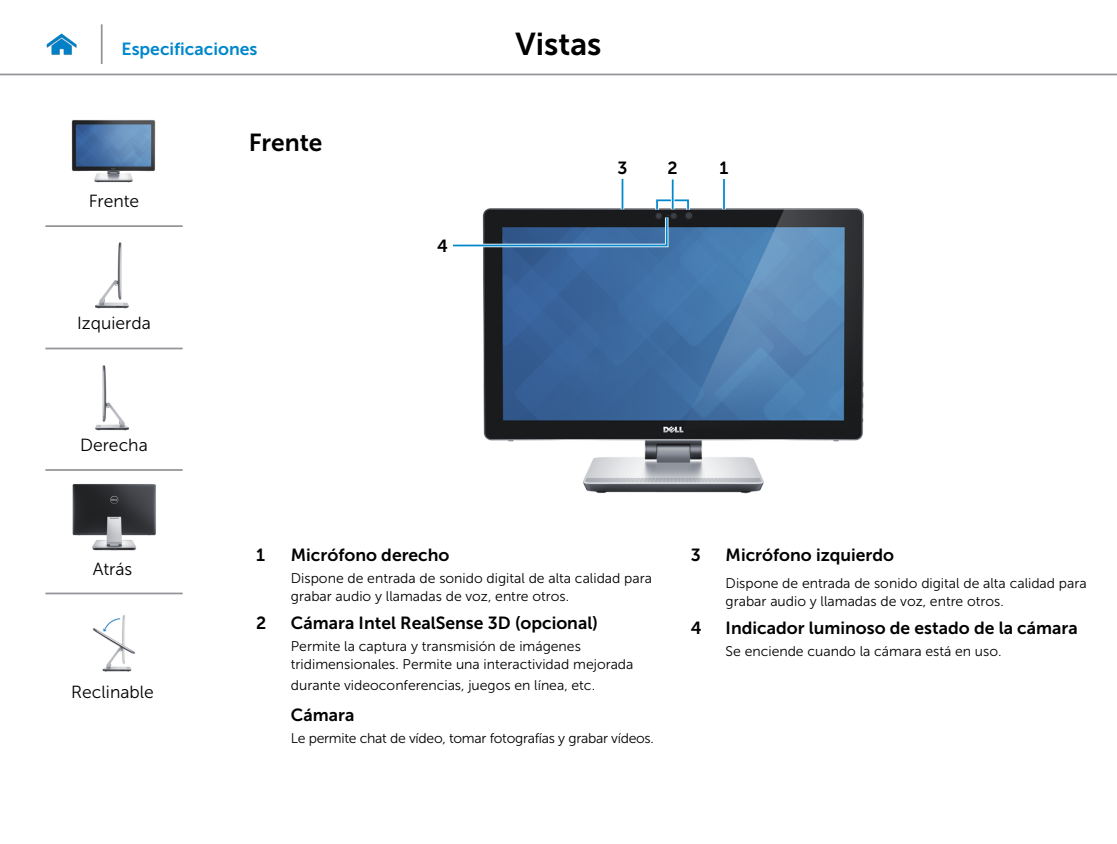
<style>
.page{position:relative;width:1117px;height:844px;background:#fff}
.page>*{position:absolute;margin:0;border:0;box-sizing:border-box;transform-origin:0 0}
.t1{font:31.5px "Museo Sans For Dell 700";color:#000}
.Head2{font:24.5px "Museo Sans For Dell 700";color:#000}
.Callout_Head{font:17.5px "Museo Sans For Dell 700";color:#000}
.t2{font:17.5px "Museo Sans For Dell 300";color:#000}
.Hyperlink{font:17.5px "Museo Sans For Dell 700";color:#0087cc}
.Callout-L{font:17.5px "Museo Sans For Dell 700";color:#000}
.Callout_description{font:14px/17.5px "Museo Sans For Dell 300";color:#000}
.Callout_Head-2{font:14px/17.5px "Museo Sans For Dell 300";color:#000}
.Callout_description-2{font:14px "Museo Sans For Dell 300";letter-spacing:-.02em;color:#000}
</style>
<div class="page">
<hr style="left:0;top:74px;width:1116px;height:1px;background:#939598">
<img style="left:46px;top:33px;width:31px;height:22px">
<img style="left:483px;top:208px;width:381px;height:286px">
<hr style="left:722px;top:179px;width:3px;height:30px;background:#fff">
<hr style="left:723px;top:179px;width:1px;height:30px;background:#0087cc">
<svg style="left:620px;top:179px;width:4px;height:30px"></svg>
<hr style="left:621px;top:179px;width:2px;height:30px;background:#0087cc">
<svg style="left:453px;top:214px;width:217px;height:35px;background:#4e6781"></svg>
<div style="left:655px;top:198px;width:34px;height:13px;border:4px solid #fff"></div>
<div style="left:656px;top:199px;width:32px;height:11px;border:2px solid #0087cc"></div>
<svg style="left:670px;top:179px;width:4px;height:30px"></svg>
<hr style="left:671px;top:179px;width:2px;height:30px;background:#0087cc">
<hr style="left:101px;top:24px;width:2px;height:40px;background:#939598">
<img style="left:71px;top:120px;width:85px;height:63px">
<img style="left:95px;top:242px;width:34px;height:67px">
<img style="left:95px;top:365px;width:34px;height:66px">
<img style="left:72px;top:484px;width:84px;height:67px">
<img style="left:92px;top:615px;width:44px;height:57px">
<hr style="left:45px;top:225px;width:138px;height:2px;background:#939598">
<hr style="left:45px;top:347px;width:138px;height:2px;background:#939598">
<hr style="left:45px;top:469px;width:138px;height:1px;background:#939598">
<hr style="left:45px;top:592px;width:138px;height:2px;background:#939598">
<p class="Hyperlink" style="left:122px;top:39px;width:137px">Especificaciones</p>
<h1 class="t1" style="left:515px;top:26px;width:87px">Vistas</h1>
<p class="t2" style="left:89px;top:191px;width:52px">Frente</p>
<p class="t2" style="left:77px;top:313px;width:75px">Izquierda</p>
<p class="t2" style="left:80px;top:436px;width:69px">Derecha</p>
<p class="t2" style="left:93px;top:559px;width:41px">Atrás</p>
<p class="t2" style="left:71px;top:682px;width:84px">Reclinable</p>
<p class="Head2" style="left:249px;top:128px;width:75px">Frente</p>
<p class="Callout-L" style="left:437px;top:236px;width:12px">4</p>
<p class="Callout-L" style="left:617px;top:158px;width:12px">3</p>
<p class="Callout-L" style="left:667px;top:158px;width:12px">2</p>
<p class="Callout-L" style="left:719px;top:158px;width:10px">1</p>
<p class="Callout_Head" style="left:256px;top:544px;width:10px">1</p>
<p class="Callout_Head" style="left:291px;top:544px;width:160px">Micrófono derecho</p>
<p class="Callout_description" style="left:291px;top:569px;width:362px">Dispone de entrada de sonido digital de alta calidad para grabar audio y llamadas de voz, entre otros.</p>
<p class="Callout_Head" style="left:256px;top:612px;width:12px">2</p>
<p class="Callout_Head" style="left:291px;top:612px;width:308px">Cámara Intel RealSense 3D (opcional)</p>
<p class="Callout_description" style="left:291px;top:637px;width:344px">Permite la captura y transmisión de imágenes tridimensionales. Permite una interactividad mejorada</p>
<p class="Callout_description" style="left:291px;top:676px;width:305px">durante videoconferencias, juegos en línea, etc.</p>
<p class="Callout_Head" style="left:291px;top:704px;width:65px">Cámara</p>
<p class="Callout_description-2" style="left:291px;top:730px;width:364px">Le permite chat de vídeo, tomar fotografías y grabar vídeos.</p>
<p class="Callout_Head" style="left:690px;top:544px;width:12px">3</p>
<p class="Callout_Head" style="left:725px;top:544px;width:170px">Micrófono izquierdo</p>
<p class="Callout_Head-2" style="left:725px;top:574px;width:362px">Dispone de entrada de sonido digital de alta calidad para grabar audio y llamadas de voz, entre otros.</p>
<p class="Callout_Head" style="left:690px;top:617px;width:12px">4</p>
<p class="Callout_Head" style="left:725px;top:617px;width:353px">Indicador luminoso de estado de la cámara</p>
<p class="Callout_description" style="left:725px;top:642px;width:277px">Se enciende cuando la cámara está en uso.</p>
</div>
